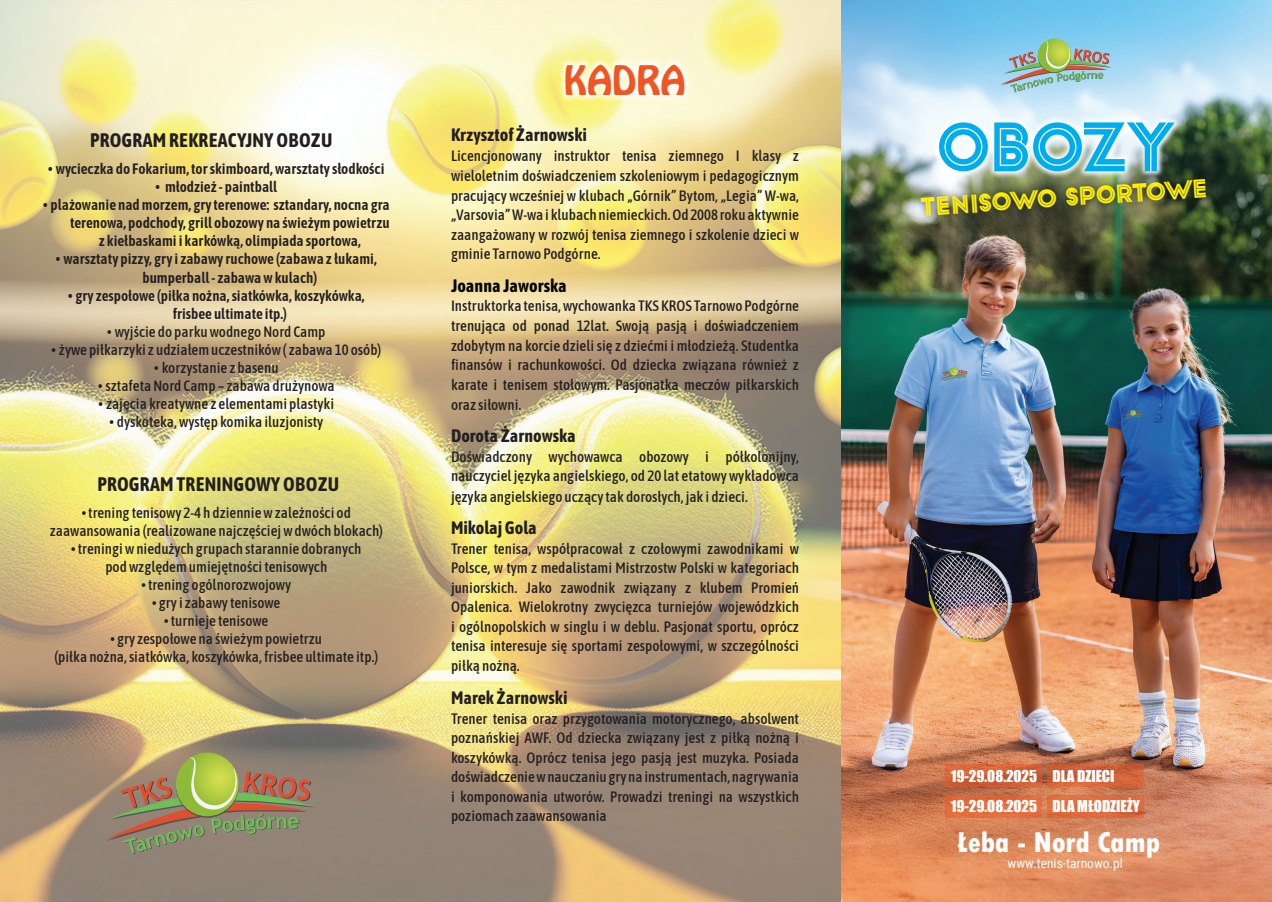
<style>
.page{position:relative;width:1272px;height:902px;background:#fff}
.page>*{position:absolute;margin:0;border:0;box-sizing:border-box;transform-origin:0 0}
.t1{font:72px "Bushel";letter-spacing:.01em;color:#00aeef}
.t2{font:36px "Homeward Bound";color:#f15622}
.t3{font:800 condensed 30px "Tw Cen";color:#fff}
.t4{font:27px "Bushel";color:#fff101}
.t5{font:700 19.5px "Asap Condensed";letter-spacing:.01em;color:#231f20}
.t6{font:700 18px "Asap Condensed";color:#231f20}
.t7{font:700 18px "Asap Condensed";color:#040503}
.t8{font:500 15px/19.6px "Asap Condensed";color:#231f20;text-align:justify}
.t9{font:600 15px/18px "Asap Condensed";color:#231f20}
.t10{font:15px/30.6px "Impact";color:#fff}
.t11{font:13.5px "Roboto Condensed";color:#fff}
</style>
<div class="page">
<img style="left:0;top:0;width:841px;height:901px">
<img style="left:841px;top:0;width:430px;height:901px">
<svg style="left:1037px;top:39px;width:34px;height:33px"></svg>
<img style="left:999px;top:41px;width:112px;height:51px">
<svg style="left:940px;top:367px;width:27px;height:14px"></svg>
<svg style="left:1123px;top:410px;width:19px;height:9px"></svg>
<svg style="left:104px;top:752px;width:211px;height:101px;background:#998c65"></svg>
<svg style="left:945px;top:764px;width:97px;height:22px;background:#d05f35"></svg>
<svg style="left:1047px;top:764px;width:96px;height:22px;background:#ce5f37"></svg>
<div style="left:1047px;top:795px;width:96px;height:22px;background:#e06c3f"></div>
<div style="left:945px;top:795px;width:97px;height:22px;background:#e26c3d"></div>
<svg style="left:930px;top:115px;width:252px;height:56px"></svg>
<div style="left:913px;top:171px;width:301px;height:52px;background:#231f20;opacity:.75"></div>
<svg style="left:558px;top:57px;width:134px;height:46px"></svg>
<h3 class="t5" style="left:90px;top:127px;width:244px">PROGRAM REKREACYJNY OBOZU</h3>
<p class="t9" style="left:48px;top:159px;width:338px">• wycieczka do Fokarium, tor skimboard, warsztaty słodkości</p>
<p class="t9" style="left:155px;top:177px;width:123px">• młodzież - paintball</p>
<p class="t9" style="left:43px;top:195px;width:348px">• plażowanie nad morzem, gry terenowe: sztandary, nocna gra</p>
<p class="t9" style="left:70px;top:213px;width:321px">terenowa, podchody, grill obozowy na świeżym powietrzu</p>
<p class="t9" style="left:99px;top:231px;width:264px">z kiełbaskami i karkówką, olimpiada sportowa,</p>
<p class="t9" style="left:142px;top:249px;width:236px;text-indent:-87px">• warsztaty pizzy, gry i zabawy ruchowe (zabawa z łukami, bumperball - zabawa w kulach)</p>
<p class="t9" style="left:173px;top:285px;width:193px;text-indent:-105px">• gry zespołowe (piłka nożna, siatkówka, koszykówka, frisbee ultimate itp.)</p>
<p class="t8" style="left:107px;top:320px;width:220px">• wyjście do parku wodnego Nord Camp</p>
<p class="t8" style="left:51px;top:338px;width:331px">• żywe piłkarzyki z udziałem uczestników ( zabawa 10 osób)</p>
<p class="t8" style="left:154px;top:356px;width:126px">• korzystanie z basenu</p>
<p class="t8" style="left:98px;top:374px;width:238px">• sztafeta Nord Camp – zabawa drużynowa</p>
<p class="t8" style="left:98px;top:392px;width:237px">• zajęcia kreatywne z elementami plastyki</p>
<p class="t8" style="left:109px;top:410px;width:215px">• dyskoteka, występ komika iluzjonisty</p>
<h3 class="t5" style="left:97px;top:470px;width:243px">PROGRAM TRENINGOWY OBOZU</h3>
<p class="t8" style="left:50px;top:503px;width:335px;line-height:18px;text-align:center">• trening tenisowy 2-4 h dziennie w zależności od zaawansowania (realizowane najczęściej w dwóch blokach)</p>
<p class="t8" style="left:71px;top:539px;width:292px;line-height:18px;text-align:center">• treningi w niedużych grupach starannie dobranych pod względem umiejętności tenisowych</p>
<p class="t8" style="left:141px;top:574px;width:151px">• trening ogólnorozwojowy</p>
<p class="t8" style="left:152px;top:592px;width:130px">• gry i zabawy tenisowe</p>
<p class="t8" style="left:164px;top:610px;width:106px">• turnieje tenisowe</p>
<p class="t8" style="left:54px;top:629px;width:325px;line-height:18px;text-align:center">• gry zespołowe na świeżym powietrzu<br>(piłka nożna, siatkówka, koszykówka, frisbee ultimate itp.)</p>
<h2 class="t2" style="left:563px;top:55px;width:123px">KADRA</h2>
<p class="t6" style="left:451px;top:122px;width:137px">Krzysztof Żarnowski</p>
<p class="t8" style="left:451px;top:145px;width:349px">Licencjonowany instruktor tenisa ziemnego I klasy z wieloletnim doświadczeniem szkoleniowym i pedagogicznym pracujący wcześniej w klubach „Górnik” Bytom, „Legia” W-wa, „Varsovia” W-wa i klubach niemieckich. Od 2008 roku aktywnie zaangażowany w rozwój tenisa ziemnego i szkolenie dzieci w gminie Tarnowo Podgórne.</p>
<p class="t7" style="left:451px;top:273px;width:117px">Joanna Jaworska</p>
<p class="t8" style="left:451px;top:295px;width:349px">Instruktorka tenisa, wychowanka TKS KROS Tarnowo Podgórne trenująca od ponad 12lat. Swoją pasją i doświadczeniem zdobytym na korcie dzieli się z dziećmi i młodzieżą. Studentka finansów i rachunkowości. Od dziecka związana również z karate i tenisem stołowym. Pasjonatka meczów piłkarskich oraz siłowni.</p>
<p class="t6" style="left:451px;top:423px;width:126px">Dorota Żarnowska</p>
<p class="t8" style="left:451px;top:446px;width:349px">Doświadczony wychowawca obozowy i półkolonijny, nauczyciel języka angielskiego, od 20 lat etatowy wykładowca języka angielskiego uczący tak dorosłych, jak i dzieci.</p>
<p class="t6" style="left:451px;top:515px;width:87px">Mikolaj Gola</p>
<p class="t8" style="left:451px;top:537px;width:349px">Trener tenisa, współpracował z czołowymi zawodnikami w Polsce, w tym z medalistami Mistrzostw Polski w kategoriach juniorskich. Jako zawodnik związany z klubem Promień Opalenica. Wielokrotny zwycięzca turniejów wojewódzkich i ogólnopolskich w singlu i w deblu. Pasjonat sportu, oprócz tenisa interesuje się sportami zespołowymi, w szczególności piłką nożną.</p>
<p class="t6" style="left:451px;top:685px;width:118px">Marek Żarnowski</p>
<p class="t8" style="left:451px;top:707px;width:349px">Trener tenisa oraz przygotowania motorycznego, absolwent poznańskiej AWF. Od dziecka związany jest z piłką nożną i koszykówką. Oprócz tenisa jego pasją jest muzyka. Posiada doświadczenie w nauczaniu gry na instrumentach, nagrywania i komponowania utworów. Prowadzi treningi na wszystkich poziomach zaawansowania</p>
<h1 class="t1" style="left:938px;top:104px;width:237px">OBOZY</h1>
<h3 class="t4" style="left:920px;top:191px;width:289px;rotate:-4deg">TENISOWO-SPORTOWE</h3>
<p class="t10" style="left:950px;top:759px;width:190px">19-29.08.2025 DLA DZIECI<br>19-29.08.2025 DLA MŁODZIEŻY</p>
<h3 class="t3" style="left:957px;top:824px;width:204px">Łeba - Nord Camp</h3>
<p class="t11" style="left:1007px;top:853px;width:117px">www.tenis-tarnowo.pl</p>
</div>
